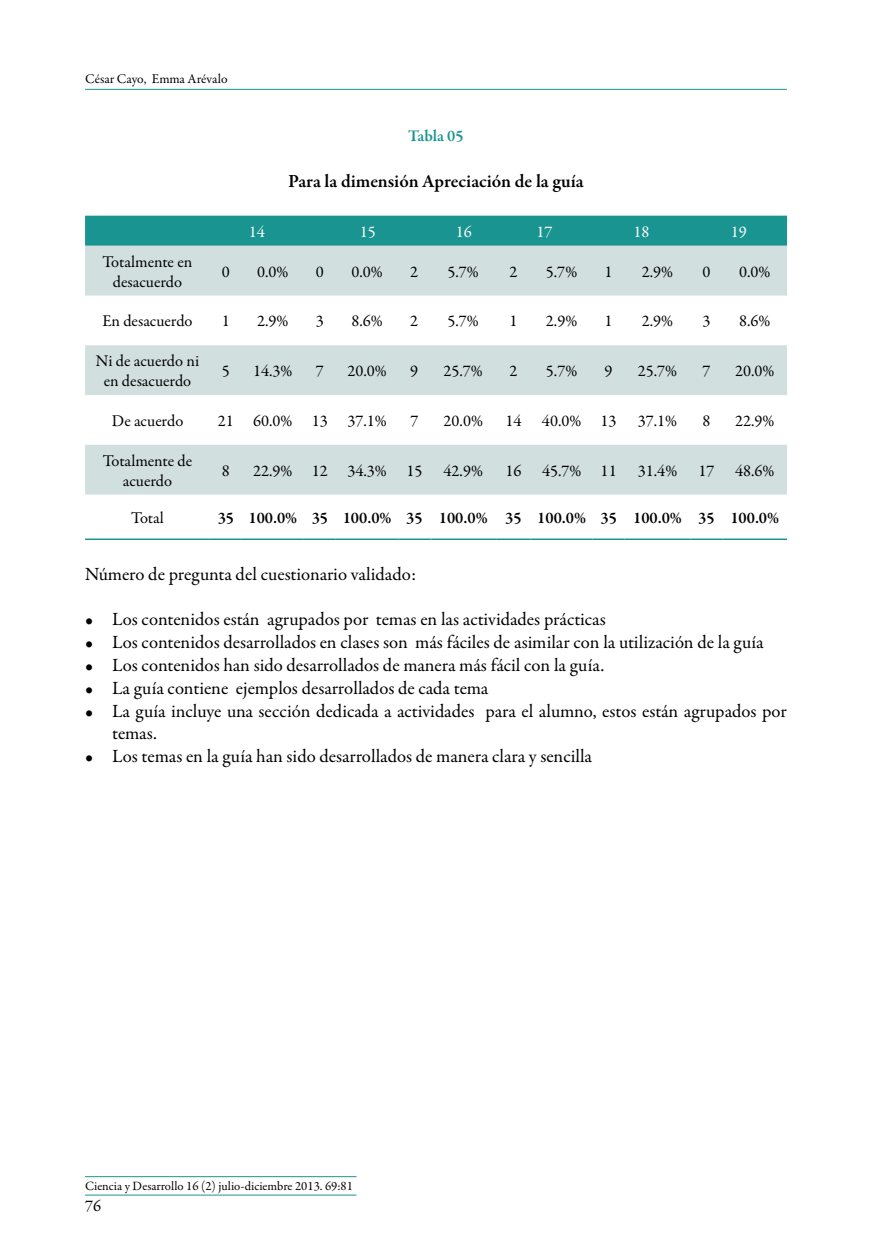
<style>
.page{position:relative;width:872px;height:1255px;background:#fff}
.page>*{position:absolute;margin:0;border:0;box-sizing:border-box;transform-origin:0 0}
.t1{font:18.75px/22.8px "Garamond Premr Pro";color:#000}
.t2{font:600 18.75px "Garamond Premr Pro";color:#000}
.t3{font:16.5px/19.8px "Garamond Premr Pro";color:#000;text-align:center}
.t4{font:600 16.5px "Garamond Premr Pro";color:#000}
.t5{font:16.5px "Garamond Premr Pro";color:#fff}
.t6{font:600 16.5px "Garamond Premr Pro";color:#1a9490}
.t7{font:13.5px "Garamond Premr Pro";letter-spacing:-.005em;color:#000}
.t8{font:12.75px "Garamond Premr Pro";color:#000}
</style>
<div class="page">
<hr style="left:85px;top:89px;width:702px;height:1px;background:#1a9490">
<hr style="left:85px;top:1194px;width:271px;height:1px;background:#1a9490">
<hr style="left:85px;top:1176px;width:271px;height:1px;background:#1a9490">
<div style="left:85px;top:216px;width:702px;height:30px;background:#1a9490"></div>
<svg style="left:85px;top:246px;width:702px;height:248px;fill:#d1e0df"></svg>
<hr style="left:85px;top:538px;width:125px;height:2px;background:#1a9490">
<hr style="left:210px;top:538px;width:32px;height:2px;background:#1a9490">
<hr style="left:242px;top:538px;width:62px;height:2px;background:#1a9490">
<hr style="left:304px;top:538px;width:32px;height:2px;background:#1a9490">
<hr style="left:336px;top:538px;width:62px;height:2px;background:#1a9490">
<hr style="left:398px;top:538px;width:32px;height:2px;background:#1a9490">
<hr style="left:432px;top:538px;width:64px;height:2px;background:#1a9490">
<hr style="left:496px;top:538px;width:34px;height:2px;background:#1a9490">
<hr style="left:530px;top:538px;width:62px;height:2px;background:#1a9490">
<hr style="left:592px;top:538px;width:32px;height:2px;background:#1a9490">
<hr style="left:624px;top:538px;width:66px;height:2px;background:#1a9490">
<hr style="left:690px;top:538px;width:32px;height:2px;background:#1a9490">
<hr style="left:722px;top:538px;width:65px;height:2px;background:#1a9490">
<p class="t7" style="left:85px;top:71px;width:144px">César Cayo, Emma Arévalo</p>
<p class="t6" style="left:408px;top:126px;width:57px">Tabla 05</p>
<p class="t2" style="left:288px;top:170px;width:297px">Para la dimensión Apreciación de la guía</p>
<p class="t5" style="left:249px;top:221px;width:18px">14</p>
<p class="t5" style="left:360px;top:221px;width:18px">15</p>
<p class="t5" style="left:456px;top:221px;width:18px">16</p>
<p class="t5" style="left:536px;top:221px;width:18px">17</p>
<p class="t5" style="left:633px;top:221px;width:18px">18</p>
<p class="t5" style="left:730px;top:221px;width:18px">19</p>
<p class="t3" style="left:103px;top:252px;width:91px">Totalmente en desacuerdo</p>
<p class="t3" style="left:222px;top:262px;width:10px">0</p>
<p class="t3" style="left:257px;top:262px;width:33px">0.0%</p>
<p class="t3" style="left:316px;top:262px;width:10px">0</p>
<p class="t3" style="left:351px;top:262px;width:33px">0.0%</p>
<p class="t3" style="left:410px;top:262px;width:10px">2</p>
<p class="t3" style="left:447px;top:262px;width:33px">5.7%</p>
<p class="t3" style="left:509px;top:262px;width:10px">2</p>
<p class="t3" style="left:546px;top:262px;width:33px">5.7%</p>
<p class="t3" style="left:604px;top:262px;width:10px">1</p>
<p class="t3" style="left:642px;top:262px;width:33px">2.9%</p>
<p class="t3" style="left:702px;top:262px;width:10px">0</p>
<p class="t3" style="left:739px;top:262px;width:33px">0.0%</p>
<p class="t3" style="left:102px;top:312px;width:92px">En desacuerdo</p>
<p class="t3" style="left:222px;top:312px;width:10px">1</p>
<p class="t3" style="left:257px;top:312px;width:33px">2.9%</p>
<p class="t3" style="left:316px;top:312px;width:10px">3</p>
<p class="t3" style="left:351px;top:312px;width:33px">8.6%</p>
<p class="t3" style="left:410px;top:312px;width:10px">2</p>
<p class="t3" style="left:447px;top:312px;width:33px">5.7%</p>
<p class="t3" style="left:509px;top:312px;width:10px">1</p>
<p class="t3" style="left:546px;top:312px;width:33px">2.9%</p>
<p class="t3" style="left:604px;top:312px;width:10px">1</p>
<p class="t3" style="left:642px;top:312px;width:33px">2.9%</p>
<p class="t3" style="left:702px;top:312px;width:10px">3</p>
<p class="t3" style="left:739px;top:312px;width:33px">8.6%</p>
<p class="t3" style="left:96px;top:351px;width:105px">Ni de acuerdo ni en desacuerdo</p>
<p class="t3" style="left:222px;top:361px;width:10px">5</p>
<p class="t3" style="left:253px;top:361px;width:41px">14.3%</p>
<p class="t3" style="left:316px;top:361px;width:10px">7</p>
<p class="t3" style="left:347px;top:361px;width:41px">20.0%</p>
<p class="t3" style="left:410px;top:361px;width:10px">9</p>
<p class="t3" style="left:443px;top:361px;width:41px">25.7%</p>
<p class="t3" style="left:509px;top:361px;width:10px">2</p>
<p class="t3" style="left:546px;top:361px;width:33px">5.7%</p>
<p class="t3" style="left:604px;top:361px;width:10px">9</p>
<p class="t3" style="left:638px;top:361px;width:41px">25.7%</p>
<p class="t3" style="left:702px;top:361px;width:10px">7</p>
<p class="t3" style="left:735px;top:361px;width:41px">20.0%</p>
<p class="t3" style="left:112px;top:411px;width:73px">De acuerdo</p>
<p class="t3" style="left:218px;top:411px;width:170px">21 60.0% 13 37.1%</p>
<p class="t3" style="left:410px;top:411px;width:10px">7</p>
<p class="t3" style="left:443px;top:411px;width:41px">20.0%</p>
<p class="t3" style="left:505px;top:411px;width:113px">14 40.0% 13</p>
<p class="t3" style="left:638px;top:411px;width:41px">37.1%</p>
<p class="t3" style="left:702px;top:411px;width:10px">8</p>
<p class="t3" style="left:735px;top:411px;width:41px">22.9%</p>
<p class="t3" style="left:103px;top:451px;width:91px">Totalmente de acuerdo</p>
<p class="t3" style="left:222px;top:461px;width:10px">8</p>
<p class="t3" style="left:253px;top:461px;width:171px">22.9% 12 34.3% 15</p>
<p class="t3" style="left:443px;top:461px;width:41px">42.9%</p>
<p class="t3" style="left:505px;top:461px;width:113px">16 45.7% 11</p>
<p class="t3" style="left:638px;top:461px;width:41px">31.4%</p>
<p class="t3" style="left:698px;top:461px;width:78px">17 48.6%</p>
<p class="t3" style="left:131px;top:508px;width:34px">Total</p>
<p class="t4" style="left:218px;top:508px;width:563px">35 100.0% 35 100.0% 35 100.0% 35 100.0% 35 100.0% 35 100.0%</p>
<p class="t1" style="left:85px;top:562px;width:332px">Número de pregunta del cuestionario validado:</p>
<p class="t1" style="left:85px;top:608px;width:522px">• Los contenidos están agrupados por temas en las actividades prácticas</p>
<p class="t1" style="left:85px;top:631px;width:680px">• Los contenidos desarrollados en clases son más fáciles de asimilar con la utilización de la guía</p>
<p class="t1" style="left:85px;top:654px;width:520px">• Los contenidos han sido desarrollados de manera más fácil con la guía.</p>
<p class="t1" style="left:85px;top:676px;width:405px">• La guía contiene ejemplos desarrollados de cada tema</p>
<p class="t1" style="left:112px;top:699px;width:676px;text-indent:-27px">• La guía incluye una sección dedicada a actividades para el alumno, estos están agrupados por temas.</p>
<p class="t1" style="left:85px;top:745px;width:508px">• Los temas en la guía han sido desarrollados de manera clara y sencilla</p>
<p class="t8" style="left:85px;top:1177px;width:269px">Ciencia y Desarrollo 16 (2) julio-diciembre 2013. 69:81</p>
<p class="t3" style="left:85px;top:1196px;width:18px">76</p>
</div>
